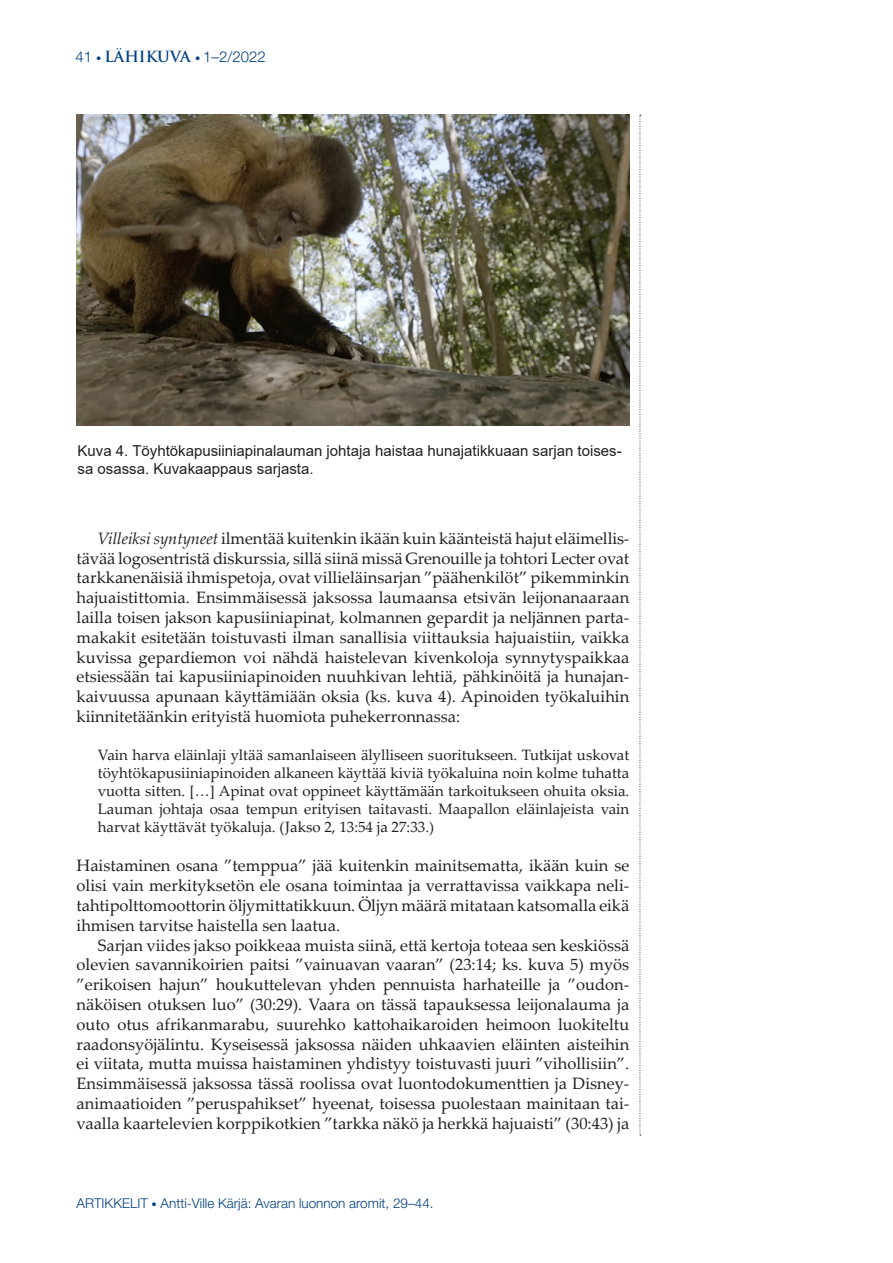
<style>
.page{position:relative;width:893px;height:1263px;background:#fff}
.page>*{position:absolute;margin:0;border:0;box-sizing:border-box;transform-origin:0 0}
.Artikkelit_leipis{font:16.5px/19.8px "Palatino Linotype";color:#231f20;text-align:justify}
.Artikkelit_leipis_1{font:16.5px/19.8px "Palatino Linotype";color:#231f20;text-align:justify}
.Artikkeli_sitaatti{font:15px/18px "Palatino Linotype";color:#231f20;text-align:justify}
.Kuvateksti{font:15px/18px "Arial";color:#231f20}
.t1{font:300 15px "Helvetica Neue";color:#003f80}
.t2{font:300 13.5px "Helvetica Neue";color:#003f80}
.s1{font-size:10.5px}
.s2{font-family:"Trajan Pro";font-weight:700}
.s3{font-style:italic}
</style>
<div class="page">
<svg style="left:640px;top:115px;width:1px;height:1021px"></svg>
<img style="left:77px;top:115px;width:552px;height:310px">
<p class="t1" style="left:75px;top:47px;width:192px">41 <span class="s1">•</span> <span class="s2">LÄHIKUVA</span> <span class="s1">•</span> 1–2/2022</p>
<p class="Kuvateksti" style="left:78px;top:442px;width:546px">Kuva 4. Töyhtökapusiiniapinalauman johtaja haistaa hunajatikkuaan sarjan toises&shy;sa osassa. Kuvakaappaus sarjasta.</p>
<p class="Artikkelit_leipis" style="left:77px;top:528px;width:554px;text-indent:21px"><span class="s3">Villeiksi syntyneet</span> ilmentää kuitenkin ikään kuin käänteistä hajut eläimellis&shy;tävää logosentristä diskurssia, sillä siinä missä Grenouille ja tohtori Lecter ovat tarkkanenäisiä ihmispetoja, ovat villieläinsarjan ”päähenkilöt” pikemminkin hajuaistittomia. Ensimmäisessä jaksossa laumaansa etsivän leijonanaaraan lailla toisen jakson kapusiiniapinat, kolmannen gepardit ja neljännen parta&shy;makakit esitetään toistuvasti ilman sanallisia viittauksia hajuaistiin, vaikka kuvissa gepardiemon voi nähdä haistelevan kivenkoloja synnytyspaikkaa etsiessään tai kapusiiniapinoiden nuuhkivan lehtiä, pähkinöitä ja hunajan&shy;kaivuussa apunaan käyttämiään oksia (ks. kuva 4). Apinoiden työkaluihin kiinnitetäänkin erityistä huomiota puhekerronnassa:</p>
<p class="Artikkeli_sitaatti" style="left:98px;top:745px;width:533px">Vain harva eläinlaji yltää samanlaiseen älylliseen suoritukseen. Tutkijat uskovat töyhtökapusiiniapinoiden alkaneen käyttää kiviä työkaluina noin kolme tuhatta vuotta sitten. […] Apinat ovat oppineet käyttämään tarkoitukseen ohuita oksia.<br>Lauman johtaja osaa tempun erityisen taitavasti. Maapallon eläinlajeista vain harvat käyttävät työkaluja. (Jakso 2, 13:54 ja 27:33.)</p>
<p class="Artikkelit_leipis_1" style="left:77px;top:855px;width:554px">Haistaminen osana ”temppua” jää kuitenkin mainitsematta, ikään kuin se olisi vain merkityksetön ele osana toimintaa ja verrattavissa vaikkapa neli&shy;tahtipolttomoottorin öljymittatikkuun. Öljyn määrä mitataan katsomalla eikä ihmisen tarvitse haistella sen laatua.</p>
<p class="Artikkelit_leipis" style="left:77px;top:934px;width:554px;text-indent:21px">Sarjan viides jakso poikkeaa muista siinä, että kertoja toteaa sen keskiössä olevien savannikoirien paitsi ”vainuavan vaaran” (23:14; ks. kuva 5) myös ”erikoisen hajun” houkuttelevan yhden pennuista harhateille ja ”oudon&shy;näköisen otuksen luo” (30:29). Vaara on tässä tapauksessa leijonalauma ja outo otus afrikanmarabu, suurehko kattohaikaroiden heimoon luokiteltu raadonsyöjälintu. Kyseisessä jaksossa näiden uhkaavien eläinten aisteihin ei viitata, mutta muissa haistaminen yhdistyy toistuvasti juuri ”vihollisiin”.<br>Ensimmäisessä jaksossa tässä roolissa ovat luontodokumenttien ja Disney&shy;animaatioiden ”peruspahikset” hyeenat, toisessa puolestaan mainitaan tai&shy;vaalla kaartelevien korppikotkien ”tarkka näkö ja herkkä hajuaisti” (30:43) ja</p>
<p class="t2" style="left:77px;top:1195px;width:359px">ARTIKKELIT <span class="s1">•</span> Antti-Ville Kärjä: Avaran luonnon aromit, 29–44.</p>
</div>
